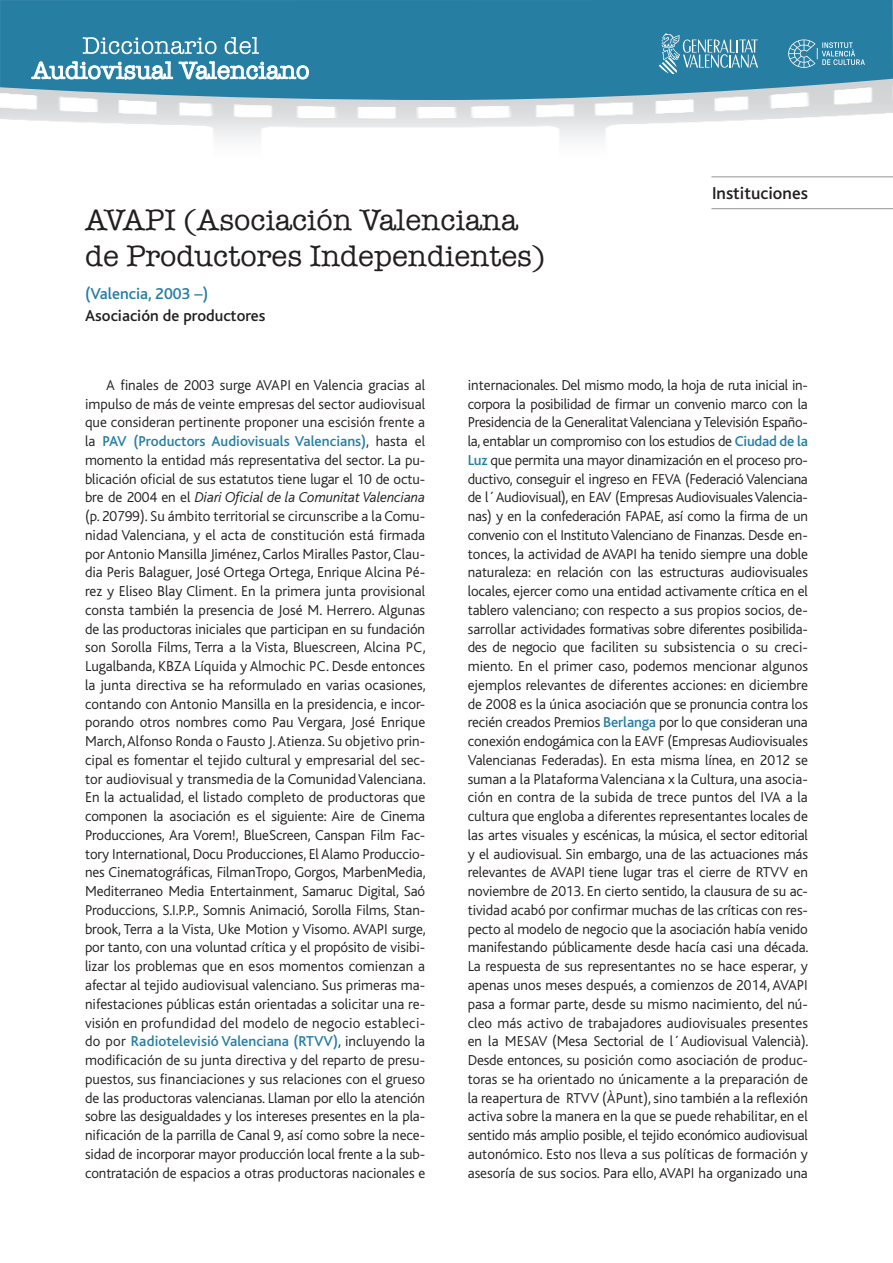
<style>
.page{position:relative;width:893px;height:1263px;background:#fff}
.page>*{position:absolute;margin:0;border:0;box-sizing:border-box;transform-origin:0 0}
.VOLCADO{font:30px "American Typewriter";color:#231f20}
.t1{font:500 18px "Bliss";color:#231f20}
.VOLCADO-2{font:500 16.5px "Bliss";color:#231f20}
.VOLCADO-3{font:500 16.5px "Bliss";color:#267ea3}
.VOLCADO-4{font:300 15px/18.8px "Bliss";color:#231f20;text-align:justify}
.s1{font-weight:500;color:#267ea3}
.s2{font-style:italic}
</style>
<div class="page">
<hr style="left:711px;top:176px;width:182px;height:1px;background:#939598">
<hr style="left:711px;top:208px;width:182px;height:1px;background:#939598">
<img style="left:0;top:100px;width:892px;height:39px">
<svg style="left:0;top:0;width:893px;height:100px;background:#3385a7"></svg>
<svg style="left:31px;top:37px;width:278px;height:43px"></svg>
<svg style="left:788px;top:40px;width:77px;height:28px;background:#4e96b4"></svg>
<svg style="left:659px;top:33px;width:99px;height:41px;background:#5198b5"></svg>
<p class="VOLCADO" style="left:85px;top:197px;width:434px">AVAPI (Asociación Valenciana</p>
<p class="VOLCADO" style="left:85px;top:233px;width:462px">de Productores Independientes)</p>
<p class="VOLCADO-3" style="left:85px;top:285px;width:125px">(Valencia, 2003 –)</p>
<p class="VOLCADO-2" style="left:85px;top:307px;width:182px">Asociación de productores</p>
<p class="t1" style="left:712px;top:184px;width:97px">Instituciones</p>
<p class="VOLCADO-4" style="left:85px;top:376px;width:342px;text-indent:21px">A finales de 2003 surge AVAPI en Valencia gracias al impulso de más de veinte empresas del sector audiovisual que consideran pertinente proponer una escisión frente a la <span class="s1">PAV (Productors Audiovisuals Valencians)</span>, hasta el momento la entidad más representativa del sector. La pu&shy;blicación oficial de sus estatutos tiene lugar el 10 de octu&shy;bre de 2004 en el <span class="s2">Diari Oficial de la Comunitat Valenciana </span>(p. 20799). Su ámbito territorial se circunscribe a la Comu&shy;nidad Valenciana, y el acta de constitución está firmada por Antonio Mansilla Jiménez, Carlos Miralles Pastor, Clau&shy;dia Peris Balaguer, José Ortega Ortega, Enrique Alcina Pé&shy;rez y Eliseo Blay Climent. En la primera junta provisional consta también la presencia de José M. Herrero. Algunas de las productoras iniciales que participan en su fundación son Sorolla Films, Terra a la Vista, Bluescreen, Alcina PC, Lugalbanda, KBZA Líquida y Almochic PC. Desde entonces la junta directiva se ha reformulado en varias ocasiones, contando con Antonio Mansilla en la presidencia, e incor&shy;porando otros nombres como Pau Vergara, José Enrique March, Alfonso Ronda o Fausto J. Atienza. Su objetivo prin&shy;cipal es fomentar el tejido cultural y empresarial del sec&shy;tor audiovisual y transmedia de la Comunidad Valenciana.<br>En la actualidad, el listado completo de productoras que componen la asociación es el siguiente: Aire de Cinema Producciones, Ara Vorem!, BlueScreen, Canspan Film Fac&shy;tory International, Docu Producciones, El Alamo Produccio&shy;nes Cinematográficas, FilmanTropo, Gorgos, MarbenMedia, Mediterraneo Media Entertainment, Samaruc Digital, Saó Produccions, S.I.P.P., Somnis Animació, Sorolla Films, Stan&shy;brook, Terra a la Vista, Uke Motion y Visomo. AVAPI surge, por tanto, con una voluntad crítica y el propósito de visibi&shy;lizar los problemas que en esos momentos comienzan a afectar al tejido audiovisual valenciano. Sus primeras ma&shy;nifestaciones públicas están orientadas a solicitar una re&shy;visión en profundidad del modelo de negocio estableci&shy;do por <span class="s1">Radiotelevisió Valenciana (RTVV)</span>, incluyendo la modificación de su junta directiva y del reparto de presu&shy;puestos, sus financiaciones y sus relaciones con el grueso de las productoras valencianas. Llaman por ello la atención sobre las desigualdades y los intereses presentes en la pla&shy;nificación de la parrilla de Canal 9, así como sobre la nece&shy;sidad de incorporar mayor producción local frente a la sub&shy;contratación de espacios a otras productoras nacionales e</p>
<p class="VOLCADO-4" style="left:468px;top:376px;width:342px">internacionales. Del mismo modo, la hoja de ruta inicial in&shy;corpora la posibilidad de firmar un convenio marco con la Presidencia de la Generalitat Valenciana y Televisión Españo&shy;la, entablar un compromiso con los estudios de <span class="s1">Ciudad de la Luz</span> que permita una mayor dinamización en el proceso pro&shy;ductivo, conseguir el ingreso en FEVA (Federació Valenciana de l´Audiovisual), en EAV (Empresas Audiovisuales Valencia&shy;nas) y en la confederación FAPAE, así como la firma de un convenio con el Instituto Valenciano de Finanzas. Desde en&shy;tonces, la actividad de AVAPI ha tenido siempre una doble naturaleza: en relación con las estructuras audiovisuales locales, ejercer como una entidad activamente crítica en el tablero valenciano; con respecto a sus propios socios, de&shy;sarrollar actividades formativas sobre diferentes posibilida&shy;des de negocio que faciliten su subsistencia o su creci&shy;miento. En el primer caso, podemos mencionar algunos ejemplos relevantes de diferentes acciones: en diciembre de 2008 es la única asociación que se pronuncia contra los recién creados Premios <span class="s1">Berlanga</span> por lo que consideran una conexión endogámica con la EAVF (Empresas Audiovisuales Valencianas Federadas). En esta misma línea, en 2012 se suman a la Plataforma Valenciana x la Cultura, una asocia&shy;ción en contra de la subida de trece puntos del IVA a la cultura que engloba a diferentes representantes locales de las artes visuales y escénicas, la música, el sector editorial y el audiovisual. Sin embargo, una de las actuaciones más relevantes de AVAPI tiene lugar tras el cierre de RTVV en noviembre de 2013. En cierto sentido, la clausura de su ac&shy;tividad acabó por confirmar muchas de las críticas con res&shy;pecto al modelo de negocio que la asociación había venido manifestando públicamente desde hacía casi una década.<br>La respuesta de sus representantes no se hace esperar, y apenas unos meses después, a comienzos de 2014, AVAPI pasa a formar parte, desde su mismo nacimiento, del nú&shy;cleo más activo de trabajadores audiovisuales presentes en la MESAV (Mesa Sectorial de l´Audiovisual Valencià).<br>Desde entonces, su posición como asociación de produc&shy;toras se ha orientado no únicamente a la preparación de la reapertura de RTVV (ÀPunt), sino también a la reflexión activa sobre la manera en la que se puede rehabilitar, en el sentido más amplio posible, el tejido económico audiovisual autonómico. Esto nos lleva a sus políticas de formación y asesoría de sus socios. Para ello, AVAPI ha organizado una</p>
</div>
